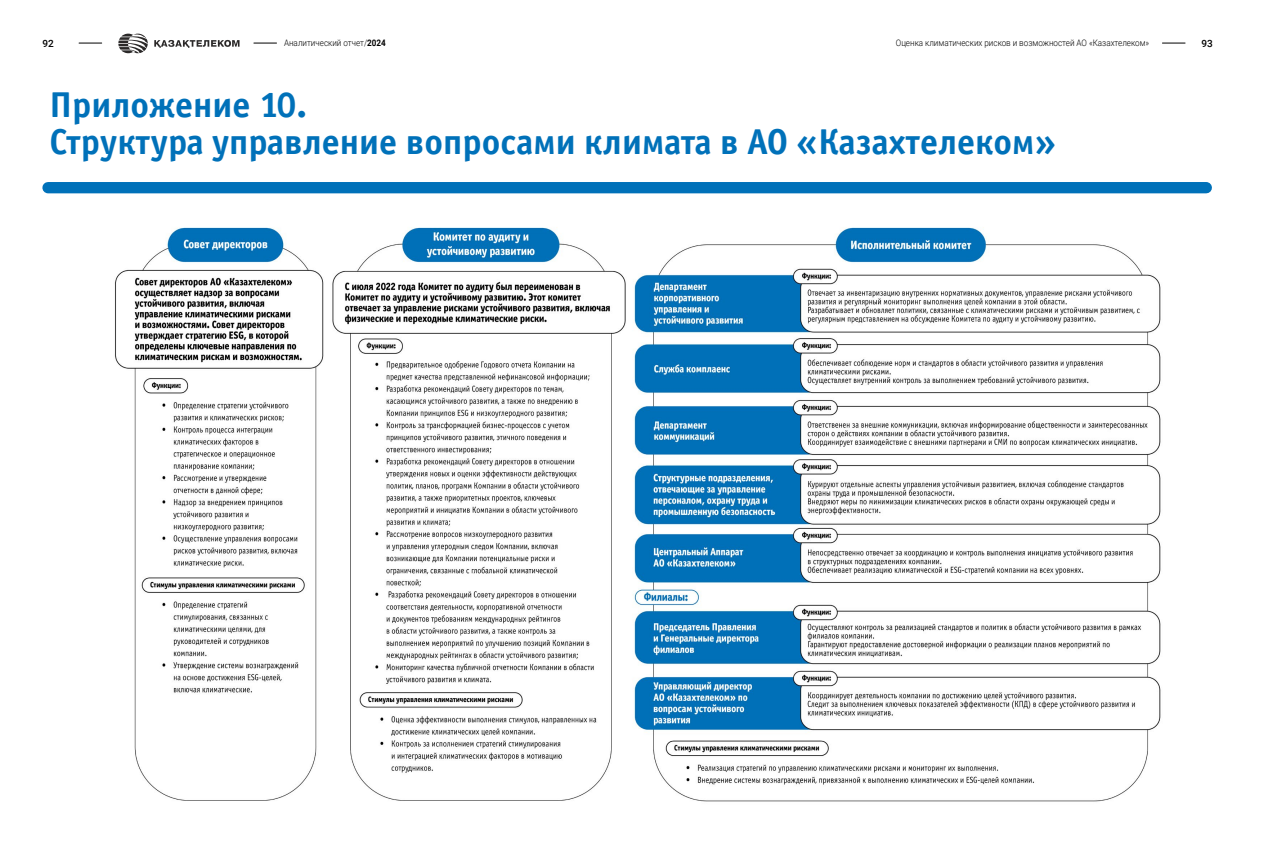
<style>
.page{position:relative;width:1263px;height:842px;background:#fff}
.page>*{position:absolute;margin:0;border:0;box-sizing:border-box;transform-origin:0 0}
.t1{font:36px/37px "Officina Sans Bold ITC";color:#0071b9}
.t2{font:500 10px "Roboto";color:#000}
.t3{font:300 9px "Roboto";color:#000;scale:.9 1}
.s1{font-weight:700}
</style>
<div class="page">
<div style="left:48px;top:182px;width:1158px;height:11px;background:#0071b9"></div>
<img style="left:115px;top:227px;width:1046px;height:575px">
<svg style="left:118px;top:34px;width:30px;height:19px"></svg>
<svg style="left:154px;top:40px;width:86px;height:8px"></svg>
<svg style="left:254px;top:43px;width:23px;height:1px"></svg>
<svg style="left:79px;top:43px;width:23px;height:1px"></svg>
<svg style="left:1162px;top:43px;width:23px;height:1px"></svg>
<p class="t2" style="left:42px;top:37px;width:13px">92</p>
<p class="t3" style="left:284px;top:37px;width:115px">Аналитический отчет/<span class="s1">2024</span></p>
<p class="t3" style="left:896px;top:37px;width:283px">Оценка климатических рисков и возможностей АО «Казахтелеком»</p>
<p class="t2" style="left:1201px;top:37px;width:13px">93</p>
<h1 class="t1" style="left:49px;top:86px;width:1008px">Приложение 10.<br>Структура управление вопросами климата в АО «Казахтелеком»</h1>
</div>
